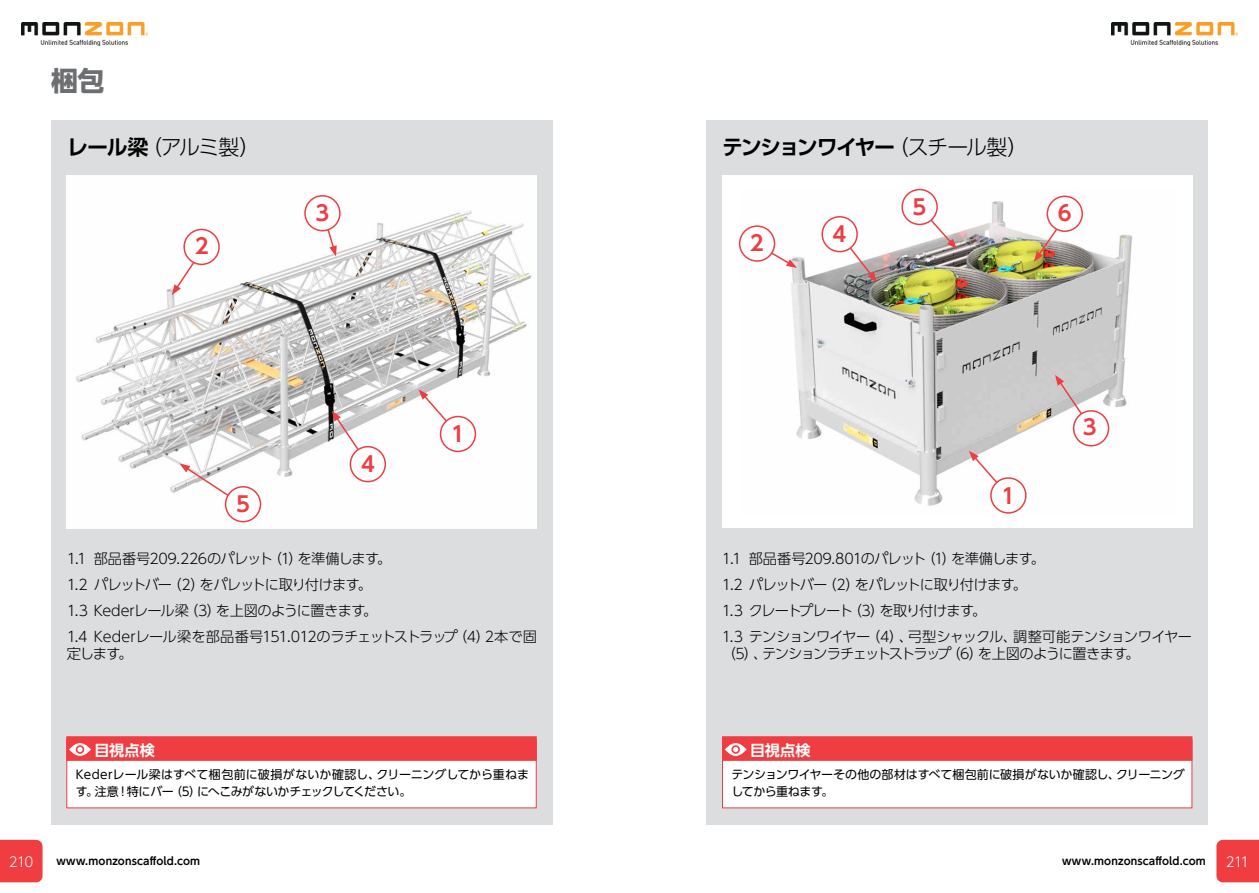
<style>
.page{position:relative;width:1259px;height:893px;background:#fff}
.page>*{position:absolute;margin:0;border:0;box-sizing:border-box;transform-origin:0 0}
.t1{font:700 27px "UD Shin Go Pr 6 N";color:#6d6e71}
.t2{font:700 21px "UD Shin Go Pr 6 N De";letter-spacing:-.095em;color:#000}
.t3{font:700 21px "UD Shin Go Pr 6 N De";color:#ef3d42}
.t4{font:300 21px "UD Shin Go Pr 6 N";color:#000}
.t5{font:700 15px "UD Shin Go Pr 6 N De";letter-spacing:.01em;color:#fff}
.t6{font:300 14.25px/25.8px "UD Shin Go Pr 6 N";letter-spacing:-.05em;color:#000}
.t7{font:300 14.25px "UD Shin Go Pr 6 N";letter-spacing:-.095em;color:#000}
.t8{font:300 13.5px "UD Shin Go Pr 6 N";letter-spacing:-.08em;color:#fff}
.t9{font:12px/16.5px "UD Shin Go Pr 6 N";letter-spacing:-.02em;color:#000}
.t10{font:700 10.5px "UD Shin Go Pr 6 N De";letter-spacing:.015em;color:#000}
.s1{font-family:"UD Shin Go Pr 6 N De";font-weight:700}
.s2{font-family:"UD Shin Go Pr 6 N";font-weight:300}
</style>
<div class="page">
<div style="left:0;top:840px;width:43px;height:42px;background:#ef3d42"></div>
<div style="left:1216px;top:840px;width:43px;height:42px;background:#ef3d42"></div>
<img style="left:21px;top:22px;width:126px;height:23px">
<img style="left:1111px;top:22px;width:126px;height:23px">
<div style="left:51px;top:120px;width:502px;height:705px;background:#dcddde"></div>
<img style="left:67px;top:176px;width:470px;height:352px">
<svg style="left:172px;top:247px;width:33px;height:48px"></svg>
<div style="left:184px;top:229px;width:35px;height:35px;background:#fff;border-radius:50%"></div>
<div style="left:183px;top:229px;width:37px;height:36px;border:2px solid #ef3d42;border-radius:50%"></div>
<svg style="left:332px;top:411px;width:39px;height:57px;background:#e8dede"></svg>
<div style="left:350px;top:447px;width:35px;height:35px;background:#fff;border-radius:50%"></div>
<div style="left:350px;top:446px;width:36px;height:36px;border:2px solid #ef3d42;border-radius:50%"></div>
<svg style="left:179px;top:463px;width:67px;height:45px;background:#f4ebeb"></svg>
<div style="left:226px;top:487px;width:34px;height:35px;background:#fff;border-radius:50%"></div>
<div style="left:225px;top:486px;width:36px;height:36px;border:2px solid #ef3d42;border-radius:50%"></div>
<svg style="left:322px;top:224px;width:15px;height:32px"></svg>
<div style="left:305px;top:196px;width:35px;height:35px;background:#fff;border-radius:50%"></div>
<div style="left:304px;top:195px;width:37px;height:36px;border:2px solid #ef3d42;border-radius:50%"></div>
<svg style="left:418px;top:389px;width:43px;height:49px;background:#fbf1f1"></svg>
<div style="left:440px;top:417px;width:35px;height:34px;background:#fff;border-radius:50%"></div>
<div style="left:440px;top:416px;width:36px;height:36px;border:2px solid #ef3d42;border-radius:50%"></div>
<div style="left:66px;top:739px;width:471px;height:69px;background:#fff"></div>
<div style="left:66px;top:736px;width:471px;height:25px;background:#ef3d42;border:1px solid #ef3d42"></div>
<svg style="left:69px;top:743px;width:22px;height:13px"></svg>
<svg style="left:76px;top:745px;width:8px;height:9px"></svg>
<svg style="left:77px;top:747px;width:6px;height:5px"></svg>
<div style="left:706px;top:120px;width:502px;height:705px;background:#dcddde"></div>
<div style="left:722px;top:176px;width:470px;height:352px;background:#fff"></div>
<img style="left:740px;top:189px;width:392px;height:325px">
<svg style="left:756px;top:243px;width:41px;height:25px"></svg>
<div style="left:739px;top:226px;width:35px;height:35px;background:#fff;border-radius:50%"></div>
<div style="left:739px;top:225px;width:36px;height:37px;border:2px solid #ef3d42;border-radius:50%"></div>
<svg style="left:839px;top:234px;width:38px;height:48px"></svg>
<div style="left:822px;top:217px;width:35px;height:35px;background:#fff;border-radius:50%"></div>
<div style="left:821px;top:216px;width:37px;height:36px;border:2px solid #ef3d42;border-radius:50%"></div>
<svg style="left:919px;top:207px;width:38px;height:42px"></svg>
<div style="left:902px;top:190px;width:35px;height:34px;background:#fff;border-radius:50%"></div>
<div style="left:901px;top:189px;width:37px;height:36px;border:2px solid #ef3d42;border-radius:50%"></div>
<svg style="left:1034px;top:214px;width:34px;height:48px"></svg>
<div style="left:1047px;top:196px;width:35px;height:35px;background:#fff;border-radius:50%"></div>
<div style="left:1046px;top:196px;width:37px;height:36px;border:2px solid #ef3d42;border-radius:50%"></div>
<svg style="left:1055px;top:375px;width:39px;height:57px"></svg>
<div style="left:1073px;top:411px;width:35px;height:35px;background:#fff;border-radius:50%"></div>
<div style="left:1073px;top:410px;width:36px;height:36px;border:2px solid #ef3d42;border-radius:50%"></div>
<svg style="left:969px;top:451px;width:43px;height:48px"></svg>
<div style="left:991px;top:478px;width:34px;height:35px;background:#fff;border-radius:50%"></div>
<div style="left:990px;top:477px;width:36px;height:37px;border:2px solid #ef3d42;border-radius:50%"></div>
<div style="left:722px;top:739px;width:470px;height:69px;background:#fff"></div>
<div style="left:722px;top:736px;width:470px;height:25px;background:#ef3d42;border:1px solid #ef3d42"></div>
<svg style="left:725px;top:743px;width:21px;height:13px"></svg>
<svg style="left:731px;top:745px;width:9px;height:9px"></svg>
<svg style="left:733px;top:747px;width:5px;height:5px"></svg>
<h1 class="t1" style="left:51px;top:58px;width:55px">梱包</h1>
<h2 class="t4" style="left:67px;top:130px;width:195px"><span class="s1">レール梁</span>（アルミ製）</h2>
<h2 class="t3" style="left:195px;top:229px;width:15px">2</h2>
<h2 class="t3" style="left:316px;top:196px;width:15px">3</h2>
<h2 class="t3" style="left:236px;top:487px;width:15px">5</h2>
<h2 class="t3" style="left:361px;top:447px;width:15px">4</h2>
<h2 class="t3" style="left:451px;top:416px;width:15px">1</h2>
<p class="t6" style="left:67px;top:546px;width:472px">1.1 部品番号209.226のパレット（1）を準備します。<br>1.2 パレットバー（2）をパレットに取り付けます。<br>1.3 Kederレール梁（3）を上図のように置きます。<br>1.4 Kederレール梁を部品番号151.012のラチェットストラップ（4）2本で固</p>
<p class="t6" style="left:67px;top:640px;width:67px">定します。</p>
<p class="t5" style="left:94px;top:738px;width:62px">目視点検</p>
<p class="t9" style="left:76px;top:766px;width:455px">Kederレール梁はすべて梱包前に破損がないか確認し、クリーニングしてから重ねます。注意！特にバー（5）にへこみがないかチェックしてください。</p>
<h2 class="t2" style="left:722px;top:130px;width:308px">テンションワイヤー<span class="s2">（スチール製）</span></h2>
<h2 class="t3" style="left:750px;top:226px;width:15px">2</h2>
<h2 class="t3" style="left:832px;top:217px;width:15px">4</h2>
<h2 class="t3" style="left:912px;top:189px;width:15px">5</h2>
<h2 class="t3" style="left:1057px;top:196px;width:15px">6</h2>
<h2 class="t3" style="left:1001px;top:479px;width:15px">1</h2>
<h2 class="t3" style="left:1083px;top:410px;width:15px">3</h2>
<p class="t6" style="left:722px;top:546px;width:472px">1.1 部品番号209.801のパレット（1）を準備します。<br>1.2 パレットバー（2）をパレットに取り付けます。<br>1.3 クレートプレート（3）を取り付けます。<br>1.3 テンションワイヤー（4）、弓型シャックル、調整可能テンションワイヤー</p>
<p class="t7" style="left:722px;top:642px;width:419px">（5）、テンションラチェットストラップ（6）を上図のように置きます。</p>
<p class="t5" style="left:750px;top:738px;width:62px">目視点検</p>
<p class="t9" style="left:731px;top:766px;width:455px">テンションワイヤーその他の部材はすべて梱包前に破損がないか確認し、クリーニングしてから重ねます。</p>
<p class="t8" style="left:9px;top:851px;width:26px">210</p>
<p class="t10" style="left:56px;top:853px;width:145px">www.monzonscaffold.com</p>
<p class="t10" style="left:1062px;top:853px;width:145px">www.monzonscaffold.com</p>
<p class="t8" style="left:1226px;top:851px;width:25px">211</p>
</div>
